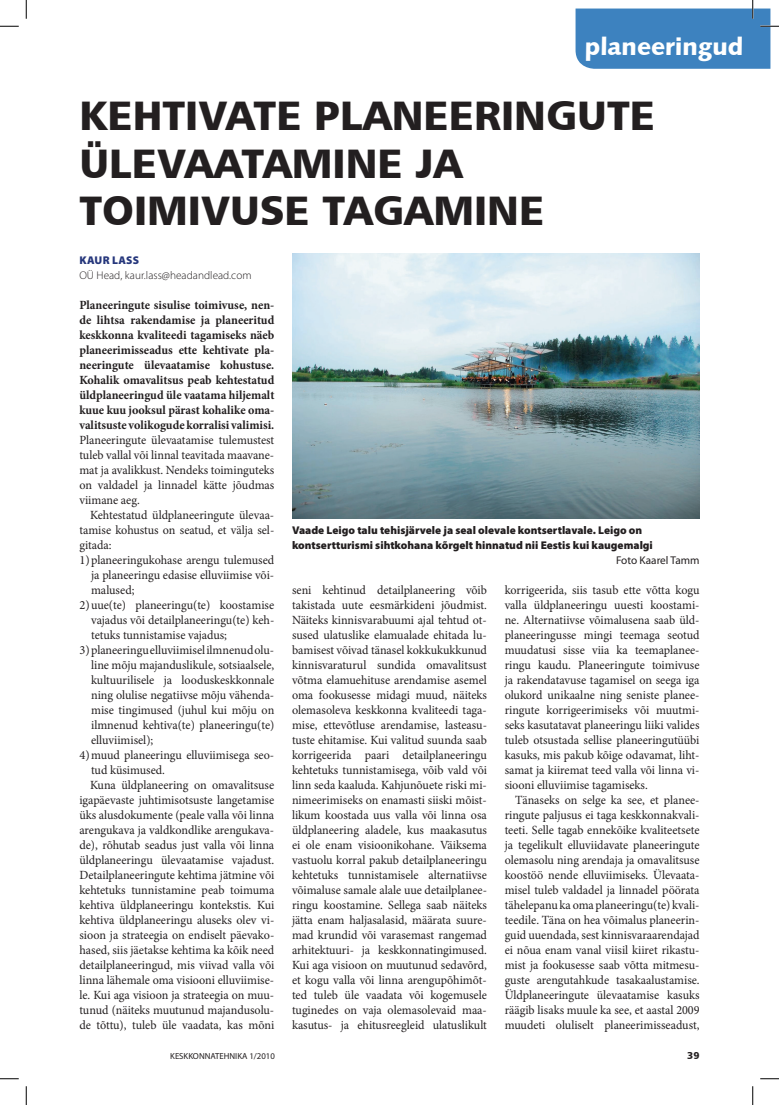
<style>
.page{position:relative;width:779px;height:1105px;background:#fff}
.page>*{position:absolute;margin:0;border:0;box-sizing:border-box;transform-origin:0 0}
.t1{font:41.25px/47.5px "Humanist 777 BT Black B";color:#231f20}
.t2{font:25px "Humanist 531 BT Black A";color:#fff}
.t3{font:12.5px/15px "Minion Pro";color:#231f20;text-align:justify}
.t4{font:700 12.5px/15px "Minion Pro";color:#231f20;text-align:justify}
.t5{font:900 11.25px/15px "Myriad Pro";color:#231f20}
.t6{font:300 11.25px "Myriad Pro";letter-spacing:.005em;color:#231f20}
.t7{font:11.25px "Myriad Pro";color:#231f20}
.t8{font:900 11.25px "Myriad Pro";letter-spacing:.025em;color:#26377c}
.t9{font:10px "Humanist 777 BT Black B";color:#231f20}
.t10{font:8.75px "Myriad Pro";color:#231f20}
</style>
<div class="page">
<img style="left:292px;top:253px;width:407px;height:266px">
<svg style="left:0;top:25px;width:19px;height:2px"></svg>
<svg style="left:0;top:1078px;width:19px;height:1px"></svg>
<svg style="left:760px;top:1078px;width:19px;height:1px"></svg>
<svg style="left:25px;top:0;width:2px;height:19px"></svg>
<svg style="left:25px;top:1086px;width:2px;height:19px"></svg>
<svg style="left:575px;top:0;width:204px;height:69px;background:#5d96c9"></svg>
<svg style="left:752px;top:1086px;width:1px;height:19px"></svg>
<h2 class="t2" style="left:585px;top:31px;width:160px">planeeringud</h2>
<h1 class="t1" style="left:79px;top:91px;width:577px">KEHTIVATE PLANEERINGUTE<br>ÜLEVAATAMINE JA<br>TOIMIVUSE TAGAMINE</h1>
<p class="t8" style="left:80px;top:256px;width:61px">KAUR LASS</p>
<p class="t6" style="left:79px;top:271px;width:174px">OÜ Head, kaur.lass@headandlead.com</p>
<p class="t4" style="left:79px;top:298px;width:197px">Planeeringute sisulise toimivuse, nen&shy;de lihtsa rakendamise ja planeeritud keskkonna kvaliteedi tagamiseks näeb planeerimisseadus ette kehtivate pla&shy;neeringute ülevaatamise kohustuse.<br>Kohalik omavalitsus peab kehtestatud üldplaneeringud üle vaatama hiljemalt kuue kuu jooksul pärast kohalike oma&shy;valitsuste volikogude korralisi valimisi.</p>
<p class="t3" style="left:79px;top:433px;width:196px">Planeeringute ülevaatamise tulemustest tuleb vallal või linnal teavitada maavane&shy;mat ja avalikkust. Nendeks toiminguteks on valdadel ja linnadel kätte jõudmas viimane aeg.</p>
<p class="t3" style="left:90px;top:508px;width:186px">Kehtestatud üldplaneeringute ülevaa-</p>
<p class="t3" style="left:79px;top:523px;width:196px">tamise kohustus on seatud, et välja sel-</p>
<p class="t3" style="left:79px;top:538px;width:34px">gitada:</p>
<p class="t3" style="left:79px;top:553px;width:196px">1)planeeringukohase arengu tulemused</p>
<p class="t3" style="left:91px;top:568px;width:185px">ja planeeringu edasise elluviimise või-</p>
<p class="t3" style="left:91px;top:583px;width:45px">malused;</p>
<p class="t3" style="left:79px;top:598px;width:196px">2)uue(te) planeeringu(te) koostamise</p>
<p class="t3" style="left:91px;top:613px;width:185px">vajadus või detailplaneeringu(te) keh-</p>
<p class="t3" style="left:91px;top:628px;width:137px">tetuks tunnistamise vajadus;</p>
<p class="t3" style="left:79px;top:643px;width:196px">3)planeeringu elluviimisel ilmnenud olu-</p>
<p class="t3" style="left:91px;top:658px;width:185px">line mõju majanduslikule, sotsiaalsele,</p>
<p class="t3" style="left:91px;top:673px;width:185px">kultuurilisele ja looduskeskkonnale</p>
<p class="t3" style="left:91px;top:688px;width:185px">ning olulise negatiivse mõju vähenda-</p>
<p class="t3" style="left:91px;top:703px;width:185px">mise tingimused (juhul kui mõju on</p>
<p class="t3" style="left:91px;top:718px;width:185px">ilmnenud kehtiva(te) planeeringu(te)</p>
<p class="t3" style="left:91px;top:733px;width:64px">elluviimisel);</p>
<p class="t3" style="left:79px;top:748px;width:196px">4)muud planeeringu elluviimisega seo-</p>
<p class="t3" style="left:91px;top:763px;width:75px">tud küsimused.</p>
<p class="t3" style="left:90px;top:778px;width:186px">Kuna üldplaneering on omavalitsuse</p>
<p class="t3" style="left:79px;top:793px;width:196px">igapäevaste juhtimisotsuste langetamise</p>
<p class="t3" style="left:79px;top:808px;width:196px">üks alusdokumente (peale valla või linna</p>
<p class="t3" style="left:79px;top:823px;width:196px">arengukava ja valdkondlike arengukava-</p>
<p class="t3" style="left:79px;top:838px;width:196px">de), rõhutab seadus just valla või linna</p>
<p class="t3" style="left:79px;top:853px;width:196px">üldplaneeringu ülevaatamise vajadust.</p>
<p class="t3" style="left:79px;top:868px;width:196px">Detailplaneeringute kehtima jätmine või</p>
<p class="t3" style="left:79px;top:883px;width:196px">kehtetuks tunnistamine peab toimuma</p>
<p class="t3" style="left:79px;top:898px;width:196px">kehtiva üldplaneeringu kontekstis. Kui</p>
<p class="t3" style="left:79px;top:913px;width:196px">kehtiva üldplaneeringu aluseks olev vi-</p>
<p class="t3" style="left:79px;top:928px;width:196px">sioon ja strateegia on endiselt päevako-</p>
<p class="t3" style="left:79px;top:943px;width:196px">hased, siis jäetakse kehtima ka kõik need</p>
<p class="t3" style="left:79px;top:958px;width:196px">detailplaneeringud, mis viivad valla või</p>
<p class="t3" style="left:79px;top:973px;width:196px">linna lähemale oma visiooni elluviimise-</p>
<p class="t3" style="left:79px;top:988px;width:196px">le. Kui aga visioon ja strateegia on muu-</p>
<p class="t3" style="left:79px;top:1003px;width:196px">tunud (näiteks muutunud majandusolu-</p>
<p class="t3" style="left:79px;top:1018px;width:196px">de tõttu), tuleb üle vaadata, kas mõni</p>
<p class="t5" style="left:292px;top:524px;width:362px">Vaade Leigo talu tehisjärvele ja seal olevale kontsertlavale. Leigo on kontsertturismi sihtkohana kõrgelt hinnatud nii Eestis kui kaugemalgi</p>
<p class="t7" style="left:616px;top:556px;width:85px">Foto Kaarel Tamm</p>
<p class="t3" style="left:292px;top:583px;width:196px">seni kehtinud detailplaneering võib takistada uute eesmärkideni jõudmist.<br>Näiteks kinnisvarabuumi ajal tehtud ot&shy;sused ulatuslike elamualade ehitada lu&shy;bamisest võivad tänasel kokkukukkunud kinnisvaraturul sundida omavalitsust võtma elamuehituse arendamise asemel oma fookusesse midagi muud, näiteks olemasoleva keskkonna kvaliteedi taga&shy;mise, ettevõtluse arendamise, lasteasu&shy;tuste ehitamise. Kui valitud suunda saab korrigeerida paari detailplaneeringu kehtetuks tunnistamisega, võib vald või linn seda kaaluda. Kahjunõuete riski mi&shy;nimeerimiseks on enamasti siiski mõist&shy;likum koostada uus valla või linna osa üldplaneering aladele, kus maakasutus ei ole enam visioonikohane. Väiksema vastuolu korral pakub detailplaneeringu kehtetuks tunnistamisele alternatiivse võimaluse samale alale uue detailplanee&shy;ringu koostamine. Sellega saab näiteks jätta enam haljasalasid, määrata suure&shy;mad krundid või varasemast rangemad arhitektuuri- ja keskkonnatingimused.<br>Kui aga visioon on muutunud sedavõrd, et kogu valla või linna arengupõhimõt&shy;ted tuleb üle vaadata või kogemusele tuginedes on vaja olemasolevaid maa&shy;kasutus- ja ehitusreegleid ulatuslikult</p>
<p class="t3" style="left:505px;top:583px;width:196px">korrigeerida, siis tasub ette võtta kogu valla üldplaneeringu uuesti koostami&shy;ne. Alternatiivse võimalusena saab üld&shy;planeeringusse mingi teemaga seotud muudatusi sisse viia ka teemaplanee&shy;ringu kaudu. Planeeringute toimivuse ja rakendatavuse tagamisel on seega iga olukord unikaalne ning seniste planee&shy;ringute korrigeerimiseks või muutmi&shy;seks kasutatavat planeeringu liiki valides tuleb otsustada sellise planeeringutüübi kasuks, mis pakub kõige odavamat, liht&shy;samat ja kiiremat teed valla või linna vi&shy;siooni elluviimise tagamiseks.</p>
<p class="t3" style="left:505px;top:793px;width:197px;text-indent:11px">Tänaseks on selge ka see, et planee&shy;ringute paljusus ei taga keskkonnakvali&shy;teeti. Selle tagab ennekõike kvaliteetsete ja tegelikult elluviidavate planeeringute olemasolu ning arendaja ja omavalitsuse koostöö nende elluviimiseks. Ülevaata&shy;misel tuleb valdadel ja linnadel pöörata tähelepanu ka oma planeeringu(te) kvali&shy;teedile. Täna on hea võimalus planeerin&shy;guid uuendada, sest kinnisvaraarendajad ei nõua enam vanal viisil kiiret rikastu&shy;mist ja fookusesse saab võtta mitmesu&shy;guste arengutahkude tasakaalustamise.<br>Üldplaneeringute ülevaatamise kasuks räägib lisaks muule ka see, et aastal 2009 muudeti oluliselt planeerimisseadust,</p>
<p class="t10" style="left:170px;top:1053px;width:106px">KESKKONNATEHNIKA 1/2010</p>
<p class="t9" style="left:687px;top:1049px;width:14px">39</p>
</div>
